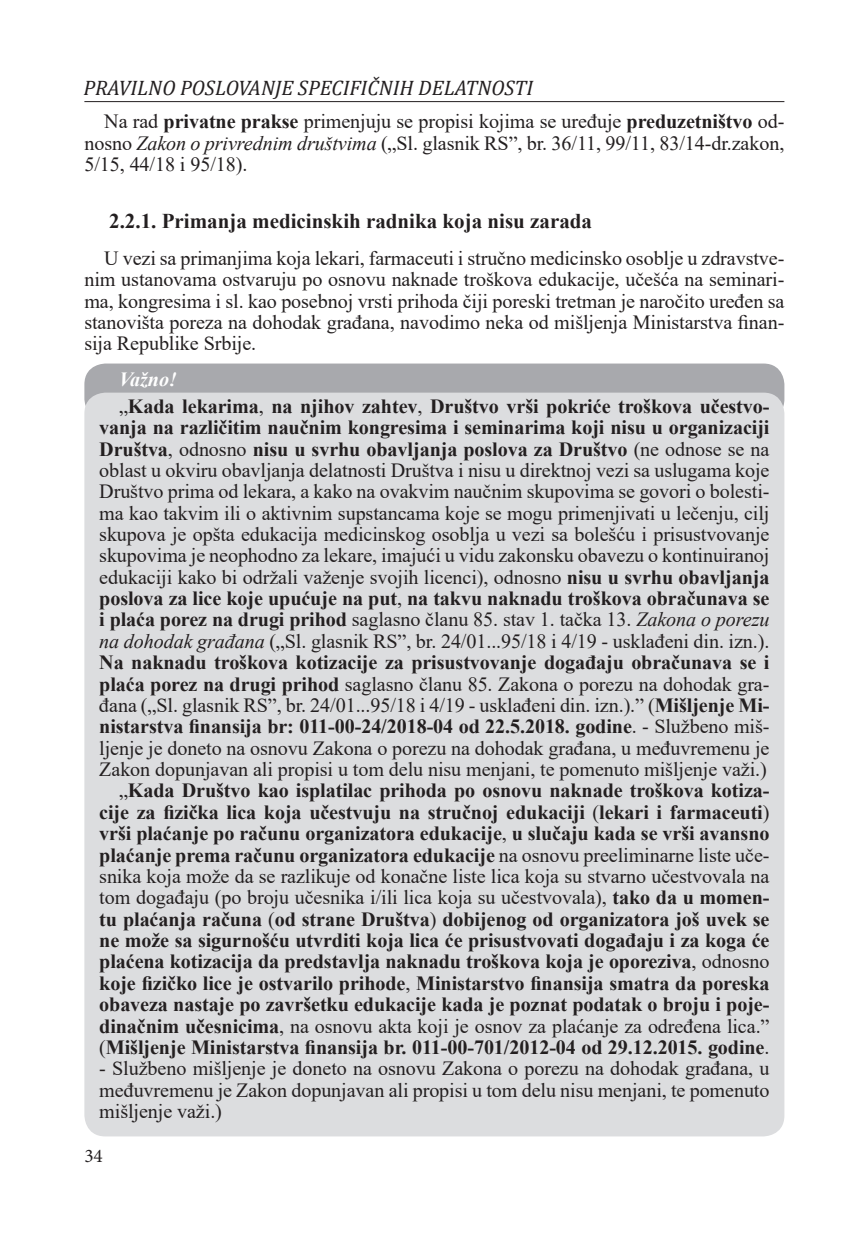
<style>
.page{position:relative;width:844px;height:1241px;background:#fff}
.page>*{position:absolute;margin:0;border:0;box-sizing:border-box;transform-origin:0 0}
.t1{font:700 21px "Times New Roman";color:#231f20}
.t2{font:italic 21px "Cambria";color:#231f20}
.t3{font:700 20.12px/21.3px "Times New Roman";letter-spacing:-.005em;color:#231f20}
.t4{font:20.12px/21.5px "Times New Roman";letter-spacing:-.005em;color:#231f20;text-align:justify}
.t5{font:19.25px "Minion Pro";color:#231f20}
.s1{font-weight:700}
.s2{font-style:italic}
.s3{font-style:italic;color:#fff}
.s4{font-weight:400}
.s5{font-weight:400;font-style:italic}
</style>
<div class="page">
<hr style="left:84px;top:101px;width:700px;height:1px;background:#231f20">
<div style="left:84px;top:363px;width:700px;height:57px;background:#a8a9ad;border-radius:21px"></div>
<div style="left:84px;top:392px;width:700px;height:744px;background:#dcdddf;border-radius:21px"></div>
<p class="t2" style="left:83px;top:73px;width:451px">PRAVILNO POSLOVANJE SPECIFIČNIH DELATNOSTI</p>
<p class="t4" style="left:84px;top:110px;width:701px;text-indent:20px">Na rad <span class="s1">privatne prakse</span> primenjuju se propisi kojima se uređuje <span class="s1">preduzetništvo</span> od&shy;nosno <span class="s2">Za-kon o pri-vred-nim druš-tvi-ma</span> („Sl. glasnik RS”, br. 36/11, 99/11, 83/14-dr.zakon, 5/15, 44/18 i 95/18).</p>
<p class="t1" style="left:109px;top:205px;width:484px">2.2.1. Primanja medicinskih radnika koja nisu zarada</p>
<p class="t4" style="left:84px;top:247px;width:701px;text-indent:20px">U vezi sa primanjima koja lekari, farmaceuti i stručno medicinsko osoblje u zdravstve&shy;nim ustanovama ostvaruju po osnovu naknade troškova edukacije, učešća na seminari&shy;ma, kongresima i sl. kao posebnoj vrsti prihoda čiji poreski tretman je naročito uređen sa stanovišta poreza na dohodak građana, navodimo neka od mišljenja Ministarstva finan&shy;sija Republike Srbije.</p>
<p class="t3" style="left:119px;top:365px;width:651px;line-height:26.6px"><span class="s3">Važno!<br></span><span class="s4">„</span>Kada lekarima<span class="s4">,</span> na njihov zahtev<span class="s4">,</span> Društvo vrši pokriće troškova učestvo-</p>
<p class="t3" style="left:99px;top:416px;width:671px;text-align:right">vanja na različitim naučnim kongresima i seminarima koji nisu u organizaciji Društva<span class="s4">, odnosno</span> nisu u svrhu obavljanja poslova za Društvo <span class="s4">(ne odnose se na oblast u okviru obavljanja delatnosti Društva i nisu u direktnoj vezi sa uslugama koje Društvo prima od lekara, a kako na ovakvim naučnim skupovima se govori o bolesti&shy;ma kao takvim ili o aktivnim supstancama koje se mogu primenjivati u lečenju, cilj skupova je opšta edukacija medicinskog osoblja u vezi sa bolešću i prisustvovanje skupovima je neophodno za lekare, imajući u vidu zakonsku obavezu o kontinuiranoj edukaciji kako bi održali važenje svojih licenci), odnosno</span> nisu u svrhu obavljanja poslova za lice koje upućuje na put<span class="s4">,</span> na takvu naknadu troškova obračunava se i plaća porez na drugi prihod <span class="s4">saglasno članu 85. stav 1. tačka 13.</span> <span class="s5">Zakona o porezu na do-ho-dak gra-đa-na</span> <span class="s4">(„Sl. glasnik RS”, br. 24/01...95/18 i 4/19 - usklađeni din. izn.).<br></span>Na naknadu troškova kotizacije za prisustvovanje događaju obračunava se i plaća porez na drugi prihod <span class="s4">saglasno članu 85. Zakona o porezu na dohodak gra&shy;đana („Sl. glasnik RS”, br. 24/01...95/18 i 4/19 - usklađeni din. izn.).” (</span>Mišljenje Mi&shy;nistarstva finansija br: 011-00-24/2018-04 od 22.5.2018. godine<span class="s4">. - Službeno miš&shy;ljenje je doneto na osnovu Zakona o porezu na dohodak građana, u međuvremenu je Zakon dopunjavan ali propisi u tom delu nisu menjani, te pomenuto mišljenje važi.) „</span>Kada Društvo kao isplatilac prihoda po osnovu naknade troškova kotiza&shy;cije za fizička lica koja učestvuju na stručnoj edukaciji <span class="s4">(</span>lekari i farmaceuti<span class="s4">) </span>vrši plaćanje po računu organizatora edukacije<span class="s4">,</span> u slučaju kada se vrši avansno plaćanje prema računu organizatora edukacije <span class="s4">na osnovu preeliminarne liste uče&shy;snika koja može da se razlikuje od konačne liste lica koja su stvarno učestvovala na tom događaju (po broju učesnika i/ili lica koja su učestvovala),</span> tako da u momen&shy;tu plaćanja računa <span class="s4">(</span>od strane Društva<span class="s4">)</span> dobijenog od organizatora još uvek se ne može sa sigurnošću utvrditi koja lica će prisustvovati događaju i za koga će plaćena kotizacija da predstavlja naknadu troškova koja je oporeziva<span class="s4">, odnosno </span>koje fizičko lice je ostvarilo prihode<span class="s4">,</span> Ministarstvo finansija smatra da poreska obaveza nastaje po završetku edukacije kada je poznat podatak o broju i poje&shy;dinačnim učesnicima<span class="s4">, na osnovu akta koji je osnov za plaćanje za određena lica.” (</span>Mišljenje Ministarstva finansija br. 011-00-701/2012-04 od 29.12.2015. godine<span class="s4">.</span></p>
<p class="t4" style="left:99px;top:1056px;width:671px">- Službeno mišljenje je doneto na osnovu Zakona o porezu na dohodak građana, u međuvremenu je Zakon dopunjavan ali propisi u tom delu nisu menjani, te pomenuto mišljenje važi.)</p>
<p class="t5" style="left:84px;top:1142px;width:20px">34</p>
</div>
